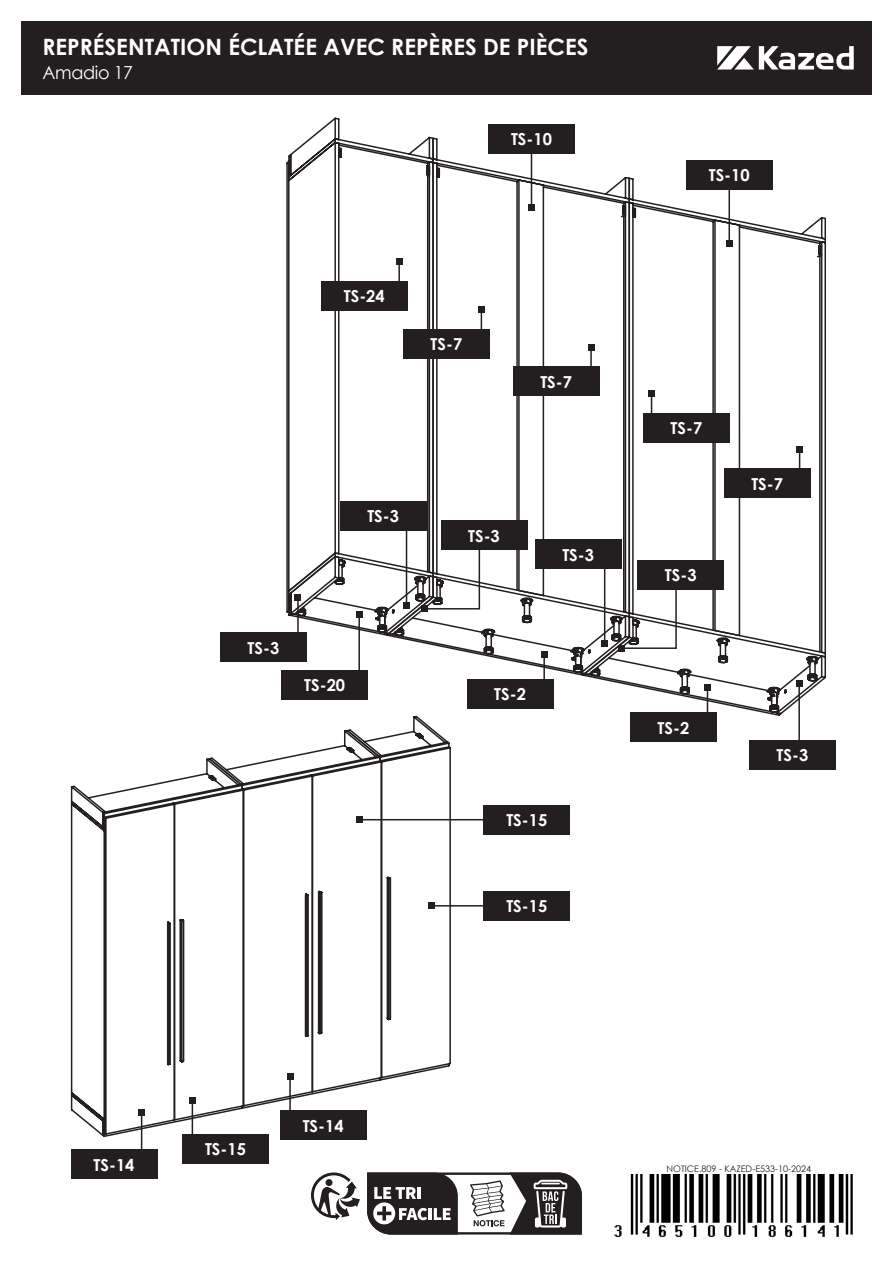
<style>
.page{position:relative;width:893px;height:1263px;background:#fff}
.page>*{position:absolute;margin:0;border:0;box-sizing:border-box;transform-origin:0 0}
.t1{font:700 22.5px "Century Gothic";color:#fff}
.t2{font:18px "Century Gothic";letter-spacing:-.02em;color:#fff}
.t3{font:700 16.5px "Century Gothic";color:#fff}
.t4{font:9px "Century Gothic";color:#231f20}
</style>
<div class="page">
<svg style="left:286px;top:117px;width:144px;height:496px"></svg>
<svg style="left:287px;top:137px;width:288px;height:480px"></svg>
<svg style="left:392px;top:165px;width:434px;height:369px"></svg>
<svg style="left:295px;top:205px;width:528px;height:329px"></svg>
<div style="left:21px;top:21px;width:851px;height:73px;background:#231f20"></div>
<svg style="left:717px;top:46px;width:137px;height:24px"></svg>
<div style="left:71px;top:1149px;width:86px;height:30px;background:#231f20"></div>
<div style="left:182px;top:1134px;width:87px;height:30px;background:#231f20"></div>
<div style="left:280px;top:1110px;width:86px;height:30px;background:#231f20"></div>
<div style="left:484px;top:805px;width:86px;height:29px;background:#231f20"></div>
<div style="left:484px;top:891px;width:86px;height:29px;background:#231f20"></div>
<hr style="left:798px;top:684px;width:2px;height:61px;background:#231f20">
<hr style="left:728px;top:186px;width:2px;height:58px;background:#231f20">
<svg style="left:726px;top:241px;width:6px;height:6px"></svg>
<hr style="left:531px;top:150px;width:1px;height:58px;background:#231f20">
<svg style="left:528px;top:205px;width:6px;height:6px"></svg>
<svg style="left:797px;top:447px;width:6px;height:21px"></svg>
<div style="left:281px;top:670px;width:87px;height:29px;background:#231f20"></div>
<div style="left:220px;top:632px;width:87px;height:30px;background:#231f20"></div>
<div style="left:630px;top:712px;width:87px;height:30px;background:#231f20"></div>
<div style="left:340px;top:501px;width:86px;height:30px;background:#231f20"></div>
<div style="left:441px;top:521px;width:86px;height:29px;background:#231f20"></div>
<div style="left:749px;top:740px;width:87px;height:29px;background:#231f20"></div>
<div style="left:724px;top:468px;width:86px;height:30px;background:#231f20"></div>
<div style="left:686px;top:160px;width:86px;height:29px;background:#231f20"></div>
<div style="left:488px;top:124px;width:87px;height:29px;background:#231f20"></div>
<svg style="left:311px;top:1172px;width:271px;height:63px"></svg>
<img style="left:614px;top:1174px;width:239px;height:63px">
<hr style="left:398px;top:261px;width:2px;height:27px;background:#231f20">
<svg style="left:396px;top:258px;width:6px;height:6px"></svg>
<svg style="left:478px;top:307px;width:6px;height:22px"></svg>
<hr style="left:590px;top:347px;width:2px;height:27px;background:#231f20">
<svg style="left:588px;top:344px;width:6px;height:6px"></svg>
<div style="left:321px;top:281px;width:86px;height:29px;background:#231f20"></div>
<div style="left:403px;top:329px;width:87px;height:30px;background:#231f20"></div>
<div style="left:513px;top:366px;width:86px;height:30px;background:#231f20"></div>
<svg style="left:648px;top:390px;width:6px;height:23px"></svg>
<hr style="left:141px;top:1113px;width:1px;height:40px;background:#231f20">
<hr style="left:359px;top:819px;width:129px;height:1px;background:#231f20">
<hr style="left:431px;top:905px;width:58px;height:1px;background:#231f20">
<div style="left:643px;top:413px;width:87px;height:30px;background:#231f20"></div>
<svg style="left:408px;top:717px;width:44px;height:356px"></svg>
<svg style="left:70px;top:732px;width:350px;height:406px"></svg>
<hr style="left:406px;top:526px;width:1px;height:79px;background:#231f20">
<svg style="left:295px;top:534px;width:531px;height:183px"></svg>
<h1 class="t1" style="left:43px;top:30px;width:547px">REPRÉSENTATION ÉCLATÉE AVEC REPÈRES DE PIÈCES</h1>
<p class="t2" style="left:43px;top:60px;width:92px">Amadio 17</p>
<p class="t3" style="left:511px;top:127px;width:42px">TS-10</p>
<p class="t3" style="left:344px;top:284px;width:42px">TS-24</p>
<p class="t3" style="left:431px;top:332px;width:33px">TS-7</p>
<p class="t3" style="left:540px;top:369px;width:33px">TS-7</p>
<p class="t3" style="left:367px;top:504px;width:33px">TS-3</p>
<p class="t3" style="left:248px;top:635px;width:33px">TS-3</p>
<p class="t3" style="left:304px;top:673px;width:42px">TS-20</p>
<p class="t3" style="left:468px;top:523px;width:33px">TS-3</p>
<p class="t3" style="left:562px;top:542px;width:33px">TS-3</p>
<p class="t3" style="left:494px;top:682px;width:33px">TS-2</p>
<p class="t3" style="left:506px;top:808px;width:42px">TS-15</p>
<p class="t3" style="left:506px;top:894px;width:42px">TS-15</p>
<p class="t3" style="left:709px;top:163px;width:42px">TS-10</p>
<p class="t3" style="left:670px;top:416px;width:33px">TS-7</p>
<p class="t3" style="left:665px;top:563px;width:33px">TS-3</p>
<p class="t3" style="left:751px;top:471px;width:33px">TS-7</p>
<p class="t3" style="left:658px;top:715px;width:33px">TS-2</p>
<p class="t3" style="left:777px;top:743px;width:33px">TS-3</p>
<p class="t3" style="left:94px;top:1152px;width:42px">TS-14</p>
<p class="t3" style="left:205px;top:1137px;width:42px">TS-15</p>
<p class="t3" style="left:303px;top:1113px;width:42px">TS-14</p>
<p class="t4" style="left:667px;top:1162px;width:146px">NOTICE.809 - KAZED-E533-10-2024</p>
</div>
